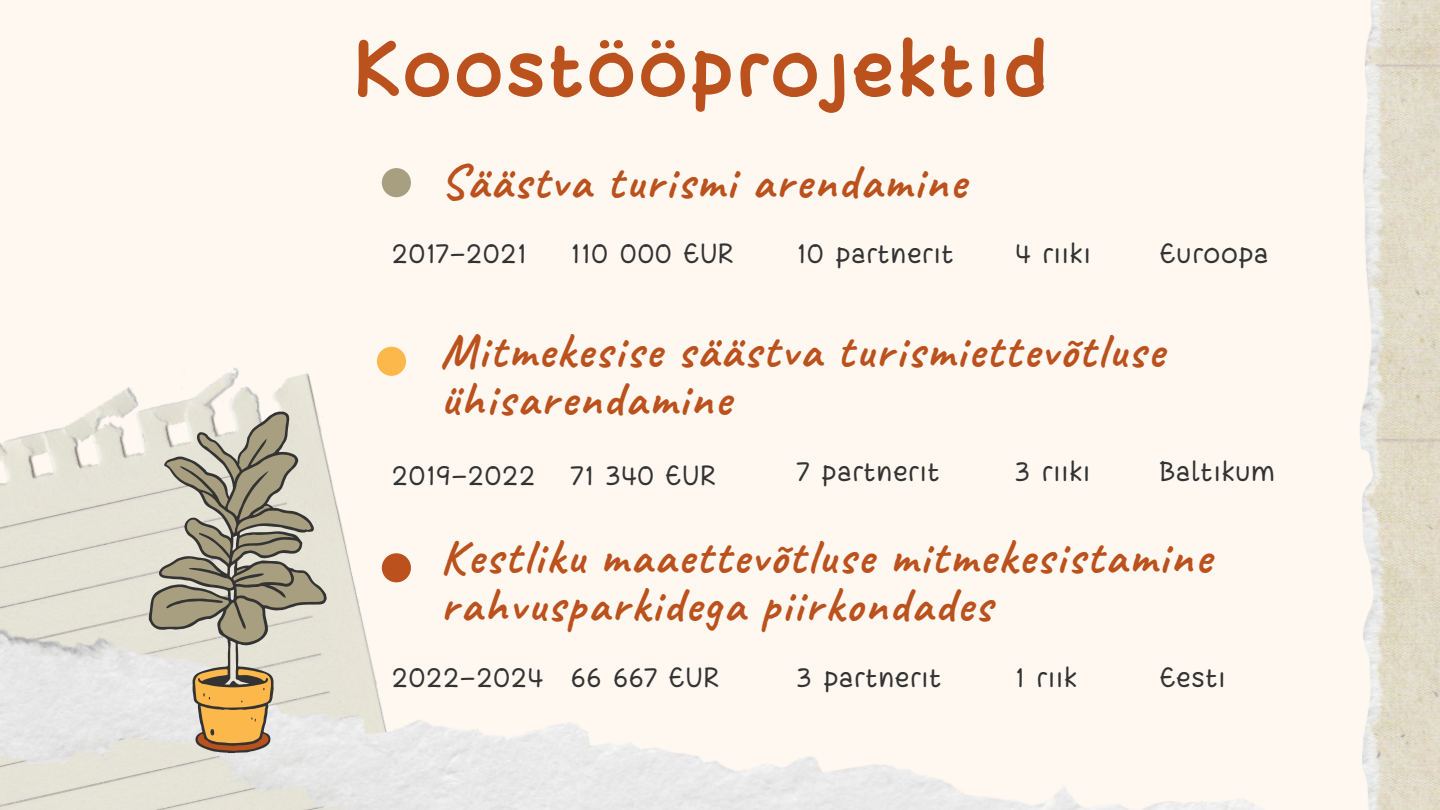
<style>
.page{position:relative;width:1440px;height:810px;background:#fff8f1}
.page>*{position:absolute;margin:0;border:0;box-sizing:border-box;transform-origin:0 0}
.t1{font:700 80px "monties";color:#bb511c}
.t2{font:700 48px/48px "Caveat";letter-spacing:.05em;color:#bb511c}
.t3{font:28px "monties";color:#333}
.t4{font:27.9px "monties";color:#333}
</style>
<div class="page">
<img style="left:72px;top:346px;width:334px;height:77px">
<img style="left:0;top:423px;width:1264px;height:387px">
<svg style="left:149px;top:412px;width:178px;height:341px;background:#dddbd2"></svg>
<svg style="left:151px;top:414px;width:173px;height:337px;background:#bfb6a2"></svg>
<div style="left:382px;top:553px;width:29px;height:29px;background:#bb511c;border-radius:50%"></div>
<div style="left:377px;top:347px;width:29px;height:29px;background:#fdb84b;border-radius:50%"></div>
<div style="left:382px;top:168px;width:29px;height:29px;background:#a89f80;border-radius:50%"></div>
<img style="left:1360px;top:0;width:80px;height:810px">
<h1 class="t1" style="left:352px;top:37px;width:698px">Koostööprojektid</h1>
<p class="t2" style="left:441px;top:158px;width:527px">Säästva turismi arendamine</p>
<p class="t4" style="left:391px;top:242px;width:137px">2017-2021</p>
<p class="t4" style="left:571px;top:242px;width:165px">110 000 EUR</p>
<p class="t4" style="left:796px;top:242px;width:159px">10 partnerit</p>
<p class="t4" style="left:1015px;top:242px;width:78px">4 riiki</p>
<p class="t4" style="left:1160px;top:242px;width:111px">Euroopa</p>
<p class="t2" style="left:441px;top:327px;width:724px">Mitmekesise säästva turismiettevõtluse ühisarendamine</p>
<p class="t3" style="left:391px;top:464px;width:146px">2019-2022</p>
<p class="t4" style="left:571px;top:464px;width:147px">71 340 EUR</p>
<p class="t4" style="left:796px;top:460px;width:145px">7 partnerit</p>
<p class="t4" style="left:1015px;top:460px;width:77px">3 riiki</p>
<p class="t4" style="left:1160px;top:460px;width:117px">Baltikum</p>
<p class="t2" style="left:441px;top:534px;width:772px">Kestliku maaettevõtluse mitmekesistamine rahvusparkidega piirkondades</p>
<p class="t3" style="left:391px;top:666px;width:153px">2022-2024</p>
<p class="t4" style="left:571px;top:666px;width:150px">66 667 EUR</p>
<p class="t4" style="left:796px;top:666px;width:147px">3 partnerit</p>
<p class="t4" style="left:1015px;top:666px;width:64px">1 riik</p>
<p class="t4" style="left:1160px;top:666px;width:68px">Eesti</p>
</div>
